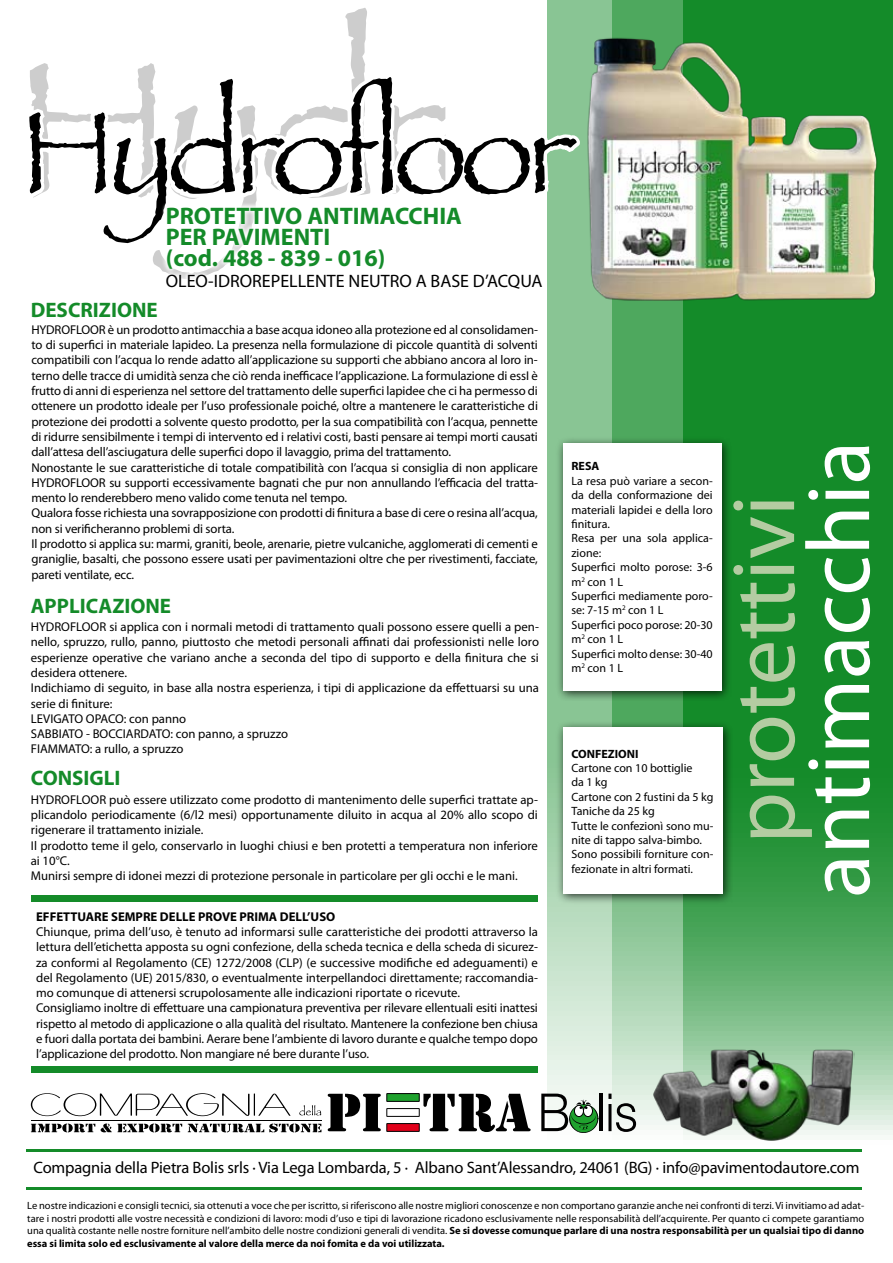
<style>
.page{position:relative;width:893px;height:1263px;background:#fff}
.page>*{position:absolute;margin:0;border:0;box-sizing:border-box;transform-origin:0 0}
.t1{font:121.5px "Papyrus";letter-spacing:-.05em;color:#000}
.t2{font:90px "Myriad Pro";color:#fff}
.t3{font:90px "Myriad Pro";color:#b4cca2}
.t4{font:700 24px/21px "Myriad Pro";color:#148b29}
.t5{font:700 21px "Myriad Pro";color:#148b29}
.t6{font:18px "Myriad Pro";color:#000}
.t7{font:16.5px "Myriad Pro";letter-spacing:-.01em;color:#000}
.t8{font:12.75px/15.3px "Myriad Pro";letter-spacing:-.01em;color:#000}
.t9{font:700 12.75px "Myriad Pro";color:#000}
.t10{font:12px/14.4px "Myriad Pro";color:#000}
.t11{font:700 12px "Myriad Pro";color:#000}
.t12{font:10.5px/12.6px "Myriad Pro";color:#000;text-align:justify}
.s1{font-weight:700}
</style>
<div class="page">
<svg style="left:548px;top:0;width:64px;height:1190px;background:#b2d9b9"></svg>
<svg style="left:612px;top:0;width:71px;height:1190px;background:#90c89a"></svg>
<svg style="left:683px;top:0;width:210px;height:1190px;background:#399d4b"></svg>
<hr style="left:600px;top:1093px;width:3px;height:38px;background:#000">
<svg style="left:608px;top:1093px;width:28px;height:39px"></svg>
<svg style="left:299px;top:1105px;width:22px;height:10px"></svg>
<svg style="left:31px;top:1123px;width:64px;height:9px"></svg>
<svg style="left:101px;top:1123px;width:81px;height:9px"></svg>
<svg style="left:188px;top:1123px;width:133px;height:9px"></svg>
<svg style="left:328px;top:1094px;width:53px;height:37px"></svg>
<svg style="left:423px;top:1094px;width:108px;height:38px"></svg>
<hr style="left:31px;top:1120px;width:291px;height:1px;background:#000">
<svg style="left:31px;top:1093px;width:260px;height:23px"></svg>
<div style="left:387px;top:1093px;width:32px;height:8px;background:#1fa22e"></div>
<div style="left:387px;top:1093px;width:32px;height:9px;border:1px solid #000"></div>
<div style="left:387px;top:1123px;width:32px;height:8px;background:#e2001a"></div>
<div style="left:387px;top:1123px;width:32px;height:8px;border:1px solid #000"></div>
<div style="left:387px;top:1108px;width:32px;height:9px;border:1px solid #000"></div>
<svg style="left:541px;top:1093px;width:57px;height:40px"></svg>
<img style="left:652px;top:1047px;width:203px;height:94px">
<img style="left:567px;top:15px;width:319px;height:302px">
<hr style="left:27px;top:1150px;width:835px;height:2px;background:#148b29">
<div style="left:31px;top:895px;width:506px;height:7px;background:#148b29"></div>
<div style="left:31px;top:1066px;width:506px;height:7px;background:#148b29"></div>
<hr style="left:27px;top:1187px;width:835px;height:2px;background:#148b29">
<svg style="left:31px;top:8px;width:336px;height:260px"></svg>
<svg style="left:30px;top:70px;width:556px;height:181px"></svg>
<div style="left:160px;top:201px;width:386px;height:92px;background:#fff"></div>
<div style="left:556px;top:436px;width:176px;height:265px;background:#000;opacity:.75"></div>
<div style="left:563px;top:443px;width:158px;height:247px;background:#fff"></div>
<div style="left:556px;top:720px;width:177px;height:184px;background:#000;opacity:.75"></div>
<div style="left:563px;top:728px;width:159px;height:166px;background:#fff"></div>
<h1 class="t1" style="left:21px;top:79px;width:554px">Hydrofloor</h1>
<h3 class="t4" style="left:166px;top:204px;width:298px">PROTETTIVO ANTIMACCHIA<br>PER PAVIMENTI<br>(cod. 488 - 839 - 016)</h3>
<h3 class="t6" style="left:166px;top:270px;width:378px">OLEO-IDROREPELLENTE NEUTRO A BASE D’ACQUA</h3>
<h3 class="t5" style="left:31px;top:296px;width:128px">DESCRIZIONE</h3>
<p class="t8" style="left:31px;top:322px;width:508px">HYDROFLOOR è un prodotto antimacchia a base acqua idoneo alla protezione ed al consolidamen&shy;to di superfici in materiale lapideo. La presenza nella formulazione di piccole quantità di solventi compatibili con l’acqua lo rende adatto all’applicazione su supporti che abbiano ancora al loro in&shy;terno delle tracce di umidità senza che ciò renda inefficace l’applicazione. La formulazione di essI è frutto di anni di esperienza nel settore del trattamento delle superfici lapidee che ci ha permesso di ottenere un prodotto ideale per l’uso professionale poiché, oltre a mantenere le caratteristiche di protezione dei prodotti a solvente questo prodotto, per la sua compatibilità con l’acqua, pennette di ridurre sensibilmente i tempi di intervento ed i relativi costi, basti pensare ai tempi morti causati dall’attesa dell’asciugatura delle superfici dopo il lavaggio, prima del trattamento.<br>Nonostante le sue caratteristiche di totale compatibilità con l’acqua si consiglia di non applicare HYDROFLOOR su supporti eccessivamente bagnati che pur non annullando l’efficacia del tratta&shy;mento lo renderebbero meno valido come tenuta nel tempo.<br>Qualora fosse richiesta una sovrapposizione con prodotti di finitura a base di cere o resina all’acqua, non si verificheranno problemi di sorta.<br>Il prodotto si applica su: marmi, graniti, beole, arenarie, pietre vulcaniche, agglomerati di cementi e graniglie, basalti, che possono essere usati per pavimentazioni oltre che per rivestimenti, facciate, pareti ventilate, ecc.</p>
<h3 class="t5" style="left:31px;top:592px;width:142px">APPLICAZIONE</h3>
<p class="t8" style="left:31px;top:619px;width:510px">HYDROFLOOR si applica con i normali metodi di trattamento quali possono essere quelli a pen&shy;nello, spruzzo, rullo, panno, piuttosto che metodi personali affinati dai professionisti nelle loro esperienze operative che variano anche a seconda del tipo di supporto e della finitura che si desidera ottenere.<br>Indichiamo di seguito, in base alla nostra esperienza, i tipi di applicazione da effettuarsi su una serie di finiture:<br>LEVIGATO OPACO: con panno<br>SABBIATO - BOCCIARDATO: con panno, a spruzzo<br>FIAMMATO: a rullo, a spruzzo</p>
<p class="t8" style="left:31px;top:792px;width:509px">HYDROFLOOR può essere utilizzato come prodotto di mantenimento delle superfici trattate ap&shy;plicandolo periodicamente (6/l2 mesi) opportunamente diluito in acqua al 20% allo scopo di rigenerare il trattamento iniziale.<br>Il prodotto teme il gelo, conservarlo in luoghi chiusi e ben protetti a temperatura non inferiore ai 10°C.<br>Munirsi sempre di idonei mezzi di protezione personale in particolare per gli occhi e le mani.</p>
<p class="t9" style="left:36px;top:908px;width:301px">EFFETTUARE SEMPRE DELLE PROVE PRIMA DELL’USO</p>
<p class="t8" style="left:36px;top:924px;width:503px">Chiunque, prima dell’uso, è tenuto ad informarsi sulle caratteristiche dei prodotti attraverso la lettura dell’etichetta apposta su ogni confezione, della scheda tecnica e della scheda di sicurez&shy;za conformi al Regolamento (CE) 1272/2008 (CLP) (e successive modifiche ed adeguamenti) e del Regolamento (UE) 2015/830, o eventualmente interpellandoci direttamente; raccomandia&shy;mo comunque di attenersi scrupolosamente alle indicazioni riportate o ricevute.<br>Consigliamo inoltre di effettuare una campionatura preventiva per rilevare ellentuali esiti inattesi rispetto al metodo di applicazione o alla qualità del risultato. Mantenere la confezione ben chiusa e fuori dalla portata dei bambini. Aerare bene l’ambiente di lavoro durante e qualche tempo dopo l’applicazione del prodotto. Non mangiare né bere durante l’uso.</p>
<h3 class="t5" style="left:31px;top:765px;width:91px">CONSIGLI</h3>
<p class="t11" style="left:571px;top:459px;width:29px">RESA</p>
<p class="t10" style="left:571px;top:473px;width:143px">La resa può variare a secon&shy;da della conformazione dei materiali lapidei e della loro finitura.<br>Resa per una sola applica&shy;zione:<br>Superfici molto porose: 3-6 m<sup>2</sup> con 1 L<br>Superfici mediamente poro&shy;se: 7-15 m<sup>2</sup> con 1 L<br>Superfici poco porose: 20-30 m<sup>2</sup> con 1 L<br>Superfici molto dense: 30-40 m<sup>2</sup> con 1 L</p>
<p class="t11" style="left:571px;top:746px;width:69px">CONFEZIONI</p>
<p class="t10" style="left:571px;top:761px;width:144px">Cartone con 10 bottiglie<br>da 1 kg<br>Cartone con 2 fustini da 5 kg<br>Taniche da 25 kg<br>Tutte le confezionì sono mu&shy;nite di tappo salva-bimbo.<br>Sono possibili forniture con&shy;fezionate in altri formati.</p>
<h2 class="t2" style="left:783px;top:898px;width:458px;rotate:-90deg">antimacchia</h2>
<h2 class="t3" style="left:708px;top:843px;width:350px;rotate:-90deg">protettivi</h2>
<p class="t7" style="left:34px;top:1157px;width:827px">Compagnia della Pietra Bolis srls · Via Lega Lombarda, 5 · Albano Sant’Alessandro, 24061 (BG) · info@pavimentodautore.com</p>
<p class="t12" style="left:27px;top:1199px;width:839px">Le nostre indicazioni e consigli tecnici, sia ottenuti a voce che per iscritto, si riferiscono alle nostre migliori conoscenze e non comportano garanzie anche nei confronti di terzi. Vi invitiamo ad adat&shy;tare i nostri prodotti alle vostre necessità e condizioni di lavoro: modi d’uso e tipi di lavorazione ricadono esclusivamente nelle responsabilità dell’acquirente. Per quanto ci compete garantiamo una qualità costante nelle nostre forniture nell’ambito delle nostre condizioni generali di vendita. <span class="s1">Se si dovesse comunque parlare di una nostra responsabilità per un qualsiai tipo di danno essa si limita solo ed esclusivamente al valore della merce da noi fomita e da voi utilizzata.</span></p>
</div>
